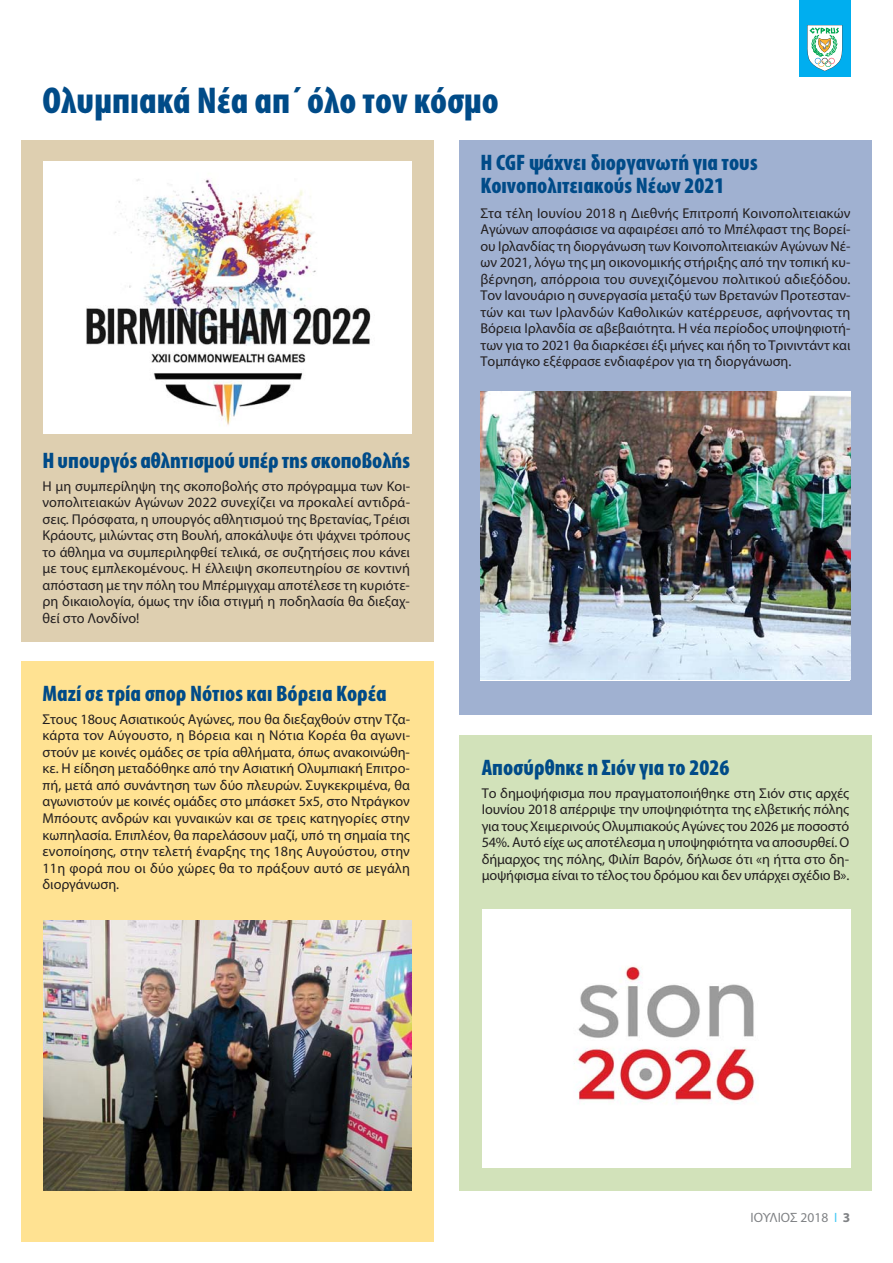
<style>
.page{position:relative;width:893px;height:1263px;background:#fff}
.page>*{position:absolute;margin:0;border:0;box-sizing:border-box;transform-origin:0 0}
.t1{font:700 37.5px "Myriad Condensed Greek";color:#004b88}
.t2{font:700 22.5px/23px "Myriad Condensed Greek";color:#004b88}
.t3{font:14.25px/16.5px "Myriad Pro";color:#231f20;text-align:justify}
.t4{font:13.5px "Myriad Pro";color:#808285}
.s1{color:#44c8f5}
.s2{font-weight:700}
</style>
<div class="page">
<div style="left:21px;top:140px;width:413px;height:502px;background:#decfb0"></div>
<div style="left:21px;top:661px;width:413px;height:581px;background:#ffe292"></div>
<div style="left:459px;top:140px;width:413px;height:574px;background:#a0b1d1"></div>
<div style="left:799px;top:0;width:51px;height:77px;background:#00aeef"></div>
<svg style="left:807px;top:25px;width:35px;height:46px;background:#afd7cc"></svg>
<div style="left:459px;top:736px;width:413px;height:455px;background:#d2e2ba"></div>
<img style="left:480px;top:391px;width:370px;height:289px">
<img style="left:43px;top:920px;width:369px;height:271px">
<div style="left:43px;top:162px;width:369px;height:272px;background:#fff"></div>
<img style="left:86px;top:179px;width:285px;height:247px">
<div style="left:482px;top:909px;width:368px;height:258px;background:#fff"></div>
<img style="left:574px;top:966px;width:182px;height:138px">
<h1 class="t1" style="left:43px;top:88px;width:458px">Ολυμπιακά Νέα απ΄ όλο τον κόσμο</h1>
<h2 class="t2" style="left:43px;top:451px;width:369px">Η υπουργός αθλητισμού υπέρ της σκοποβολής</h2>
<p class="t3" style="left:43px;top:479px;width:369px">Η μη συμπερίληψη της σκοποβολής στο πρόγραμμα των Κοι&shy;νοπολιτειακών Αγώνων 2022 συνεχίζει να προκαλεί αντιδρά&shy;σεις. Πρόσφατα, η υπουργός αθλητισμού της Βρετανίας, Τρέισι Κράουτς, μιλώντας στη Βουλή, αποκάλυψε ότι ψάχνει τρόπους το άθλημα να συμπεριληφθεί τελικά, σε συζητήσεις που κάνει με τους εμπλεκομένους. Η έλλειψη σκοπευτηρίου σε κοντινή απόσταση με την πόλη του Μπέρμιγχαμ αποτέλεσε τη κυριότε&shy;ρη δικαιολογία, όμως την ίδια στιγμή η ποδηλασία θα διεξαχ&shy;θεί στο Λονδίνο!</p>
<h2 class="t2" style="left:43px;top:685px;width:346px">Μαζί σε τρία σπορ Νότιος και Βόρεια Κορέα</h2>
<p class="t3" style="left:43px;top:712px;width:369px">Στους 18ους Ασιατικούς Αγώνες, που θα διεξαχθούν στην Τζα&shy;κάρτα τον Αύγουστο, η Βόρεια και η Νότια Κορέα θα αγωνι&shy;στούν με κοινές ομάδες σε τρία αθλήματα, όπως ανακοινώθη&shy;κε. Η είδηση μεταδόθηκε από την Ασιατική Ολυμπιακή Επιτρο&shy;πή, μετά από συνάντηση των δύο πλευρών. Συγκεκριμένα, θα αγωνιστούν με κοινές ομάδες στο μπάσκετ 5x5, στο Ντράγκον Μπόουτς ανδρών και γυναικών και σε τρεις κατηγορίες στην κωπηλασία. Επιπλέον, θα παρελάσουν μαζί, υπό τη σημαία της ενοποίησης, στην τελετή έναρξης της 18ης Αυγούστου, στην 11η φορά που οι δύο χώρες θα το πράξουν αυτό σε μεγάλη διοργάνωση.</p>
<h2 class="t2" style="left:480px;top:154px;width:279px">Η CGF ψάχνει διοργανωτή για τους<br>Κοινοπολιτειακούς Νέων 2021</h2>
<p class="t3" style="left:480px;top:206px;width:372px">Στα τέλη Ιουνίου 2018 η Διεθνής Επιτροπή Κοινοπολιτειακών Αγώνων αποφάσισε να αφαιρέσει από το Μπέλφαστ της Βορεί&shy;ου Ιρλανδίας τη διοργάνωση των Κοινοπολιτειακών Αγώνων Νέ&shy;ων 2021, λόγω της μη οικονομικής στήριξης από την τοπική κυ&shy;βέρνηση, απόρροια του συνεχιζόμενου πολιτικού αδιεξόδου.<br>Τον Ιανουάριο η συνεργασία μεταξύ των Βρετανών Προτεσταν&shy;τών και των Ιρλανδών Καθολικών κατέρρευσε, αφήνοντας τη Βόρεια Ιρλανδία σε αβεβαιότητα. Η νέα περίοδος υποψηφιοτή&shy;των για το 2021 θα διαρκέσει έξι μήνες και ήδη το Τρινιντάντ και Τομπάγκο εξέφρασε ενδιαφέρον για τη διοργάνωση.</p>
<h2 class="t2" style="left:482px;top:759px;width:249px">Αποσύρθηκε η Σιόν για το 2026</h2>
<p class="t3" style="left:482px;top:786px;width:369px">Το δημοψήφισμα που πραγματοποιήθηκε στη Σιόν στις αρχές Ιουνίου 2018 απέρριψε την υποψηφιότητα της ελβετικής πόλης για τους Χειμερινούς Ολυμπιακούς Αγώνες του 2026 με ποσοστό 54%. Αυτό είχε ως αποτέλεσμα η υποψηφιότητα να αποσυρθεί. Ο δήμαρχος της πόλης, Φιλίπ Βαρόν, δήλωσε ότι «η ήττα στο δη&shy;μοψήφισμα είναι το τέλος του δρόμου και δεν υπάρχει σχέδιο Β».</p>
<p class="t4" style="left:750px;top:1212px;width:102px">ΙΟΥΛΙΟΣ 2018 <span class="s1">I</span> <span class="s2">3</span></p>
</div>
